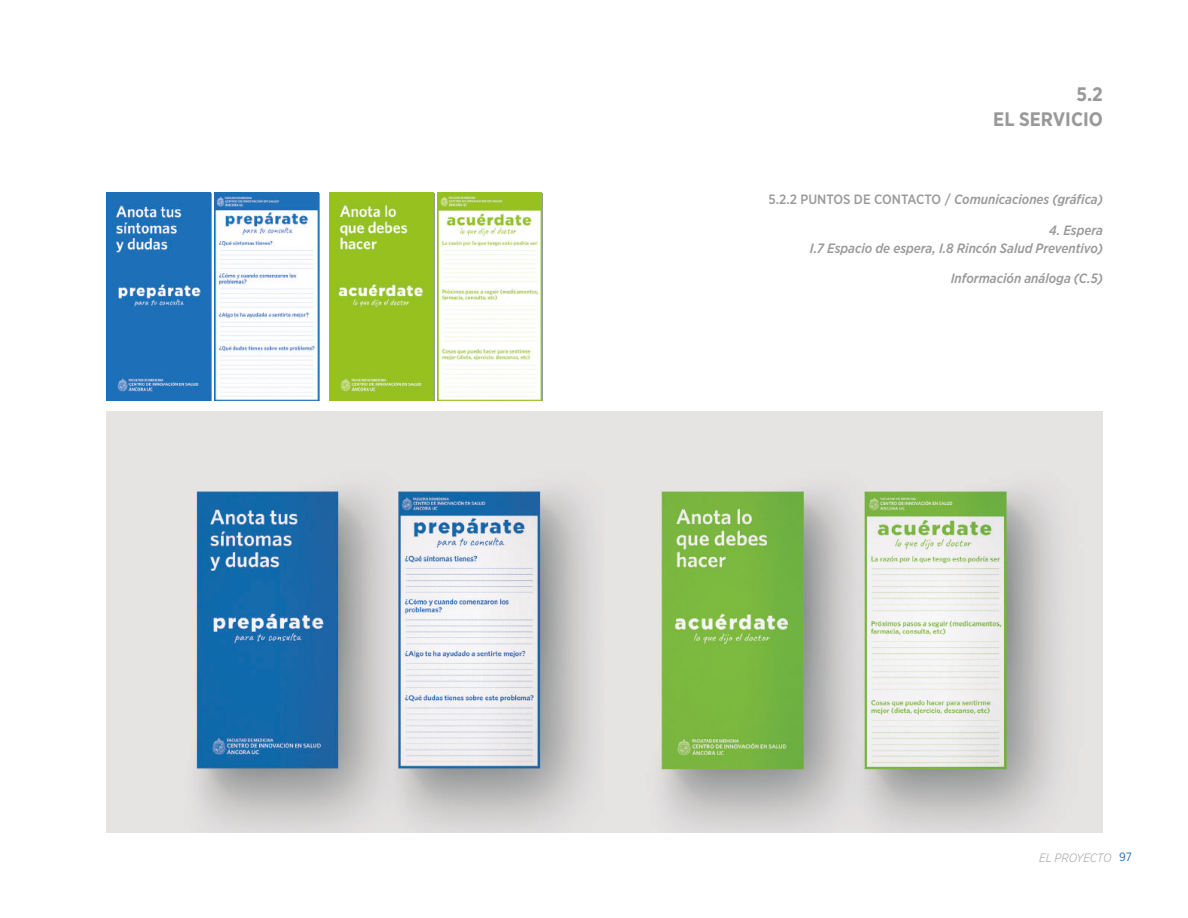
<style>
.page{position:relative;width:1188px;height:918px;background:#fff}
.page>*{position:absolute;margin:0;border:0;box-sizing:border-box;transform-origin:0 0}
.t1{font:700 19.5px/25.5px "Gotham Narrow";color:#999;text-align:right}
.t2{font:italic 500 13.5px/18px "Gotham Narrow";color:#999;text-align:right}
.t3{font:italic 300 12px "Gotham Narrow";letter-spacing:-.005em;color:#999}
.s1{font-style:normal}
.s2{font-weight:400;font-style:normal;color:#1d70b8}
</style>
<div class="page">
<img style="left:106px;top:412px;width:997px;height:421px">
<img style="left:215px;top:192px;width:104px;height:208px">
<img style="left:107px;top:192px;width:104px;height:208px">
<img style="left:438px;top:192px;width:104px;height:208px">
<img style="left:330px;top:192px;width:104px;height:208px">
<h1 class="t1" style="left:993px;top:81px;width:111px">5.2<br>EL SERVICIO</h1>
<p class="t2" style="left:769px;top:190px;width:336px"><span class="s1">5.2.2 PUNTOS DE CONTACTO /</span> Comunicaciones (gráfica)</p>
<p class="t2" style="left:810px;top:221px;width:295px">4. Espera<br>I.7 Espacio de espera, I.8 Rincón Salud Preventivo)</p>
<p class="t2" style="left:951px;top:269px;width:154px">Información análoga (C.5)</p>
<p class="t3" style="left:1039px;top:850px;width:94px">EL PROYECTO <span class="s2">97</span></p>
</div>
